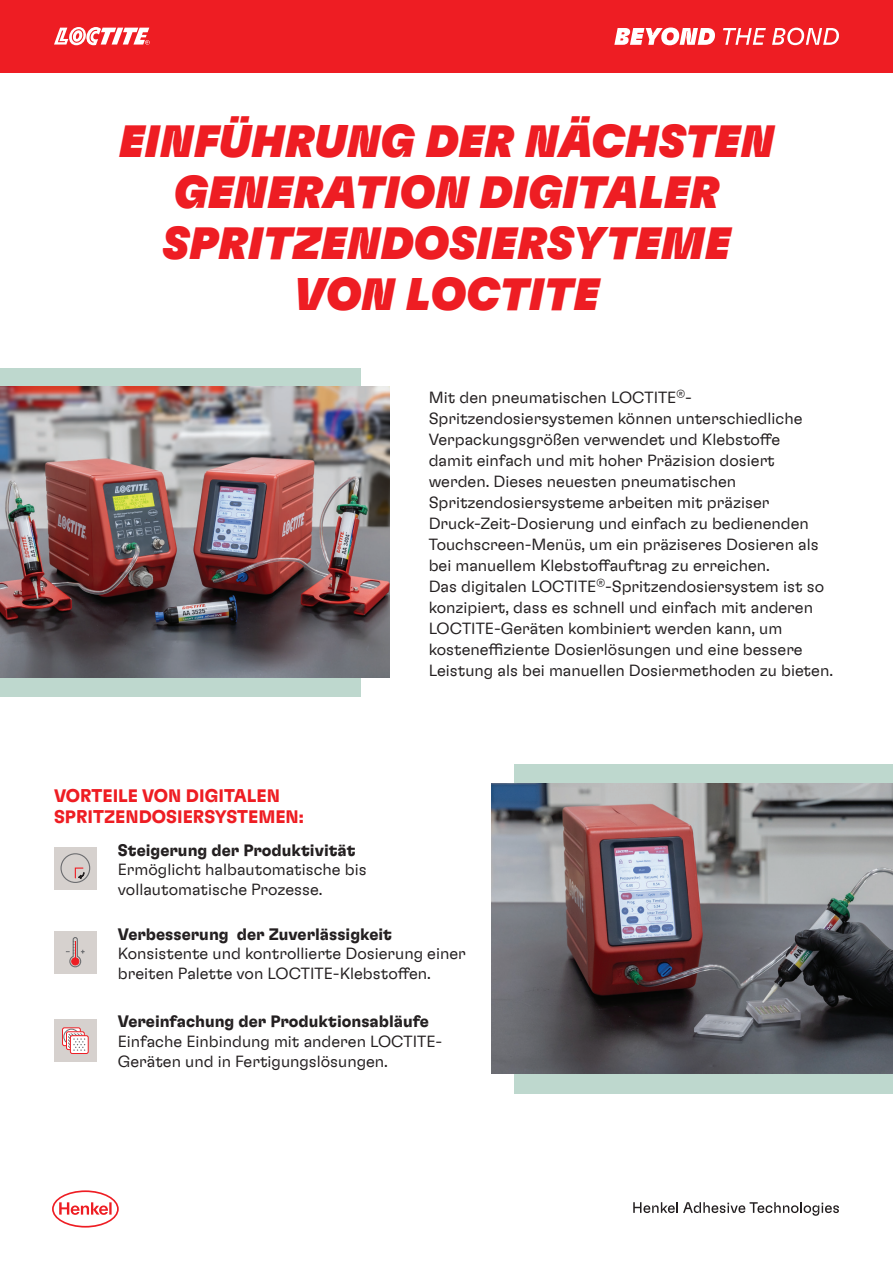
<style>
.page{position:relative;width:893px;height:1263px;background:#fff}
.page>*{position:absolute;margin:0;border:0;box-sizing:border-box;transform-origin:0 0}
.t1{font:45px/51px "Henkel GT Flexa Bl It";color:#ee1d23;text-align:center}
.t2{font:700 18px/21.6px "Henkel GT Flexa";color:#ee1d23}
.t3{font:300 16.5px/21px "Henkel GT Flexa";color:#231f20}
.t4{font:700 16.5px "Henkel GT Flexa";color:#231f20}
</style>
<div class="page">
<div style="left:0;top:0;width:893px;height:72px;background:#ee1d23"></div>
<div style="left:0;top:368px;width:360px;height:329px;background:#bed8ce"></div>
<div style="left:514px;top:765px;width:379px;height:329px;background:#bed8ce"></div>
<img style="left:491px;top:783px;width:402px;height:290px">
<div style="left:54px;top:847px;width:43px;height:42px;background:#d6d1ce"></div>
<div style="left:54px;top:931px;width:43px;height:42px;background:#d6d1ce"></div>
<div style="left:54px;top:1019px;width:43px;height:43px;background:#d6d1ce"></div>
<img style="left:0;top:386px;width:389px;height:291px">
<svg style="left:614px;top:28px;width:101px;height:17px"></svg>
<svg style="left:723px;top:28px;width:43px;height:17px"></svg>
<svg style="left:772px;top:28px;width:67px;height:17px"></svg>
<svg style="left:54px;top:27px;width:96px;height:18px"></svg>
<div style="left:60px;top:853px;width:30px;height:30px;border:1px solid #6c6d70;border-radius:50%"></div>
<svg style="left:74px;top:867px;width:11px;height:13px"></svg>
<svg style="left:66px;top:937px;width:19px;height:31px"></svg>
<svg style="left:63px;top:1028px;width:17px;height:18px"></svg>
<div style="left:62px;top:1027px;width:19px;height:19px;border:1px solid #ee1d23;border-radius:2px"></div>
<div style="left:64px;top:1029px;width:15px;height:15px;border:1px solid #6c6d70;border-radius:50%"></div>
<div style="left:66px;top:1031px;width:19px;height:19px;border:1px solid #ee1d23;border-radius:2px"></div>
<div style="left:70px;top:1036px;width:18px;height:17px;background:#fff;border-radius:2px"></div>
<div style="left:70px;top:1035px;width:19px;height:19px;border:1px solid #ee1d23;border-radius:2px"></div>
<svg style="left:68px;top:1033px;width:17px;height:18px"></svg>
<svg style="left:633px;top:1202px;width:206px;height:14px"></svg>
<svg style="left:52px;top:1190px;width:67px;height:37px"></svg>
<h1 class="t1" style="left:119px;top:115px;width:657px">EINFÜHRUNG DER NÄCHSTEN<br>GENERATION DIGITALER<br>SPRITZENDOSIERSYTEME<br>VON LOCTITE</h1>
<p class="t2" style="left:54px;top:784px;width:251px">VORTEILE VON DIGITALEN<br>SPRITZENDOSIERSYSTEMEN:</p>
<p class="t4" style="left:118px;top:839px;width:239px">Steigerung der Produktivität</p>
<p class="t3" style="left:118px;top:859px;width:250px;line-height:19.8px">Ermöglicht halbautomatische bis vollautomatische Prozesse.</p>
<p class="t3" style="left:429px;top:386px;width:406px">Mit den pneumatischen LOCTITE<sup>®</sup>- Spritzendosiersystemen können unterschiedliche Verpackungsgrößen verwendet und Klebstoffe<br>damit einfach und mit hoher Präzision dosiert werden. Dieses neuesten pneumatischen Spritzendosiersysteme arbeiten mit präziser Druck-Zeit-Dosierung und einfach zu bedienenden Touchscreen-Menüs, um ein präziseres Dosieren als bei manuellem Klebstoffauftrag zu erreichen.<br>Das digitalen LOCTITE<sup>®</sup>-Spritzendosiersystem ist so konzipiert, dass es schnell und einfach mit anderen LOCTITE-Geräten kombiniert werden kann, um kosteneffiziente Dosierlösungen und eine bessere Leistung als bei manuellen Dosiermethoden zu bieten.</p>
<p class="t4" style="left:118px;top:923px;width:276px">Verbesserung der Zuverlässigkeit</p>
<p class="t3" style="left:118px;top:943px;width:349px;line-height:19.8px">Konsistente und kontrollierte Dosierung einer breiten Palette von LOCTITE-Klebstoffen.</p>
<p class="t4" style="left:118px;top:1011px;width:313px">Vereinfachung der Produktionsabläufe</p>
<p class="t3" style="left:118px;top:1031px;width:326px;line-height:19.8px">Einfache Einbindung mit anderen LOCTITE-<br>Geräten und in Fertigungslösungen.</p>
</div>
